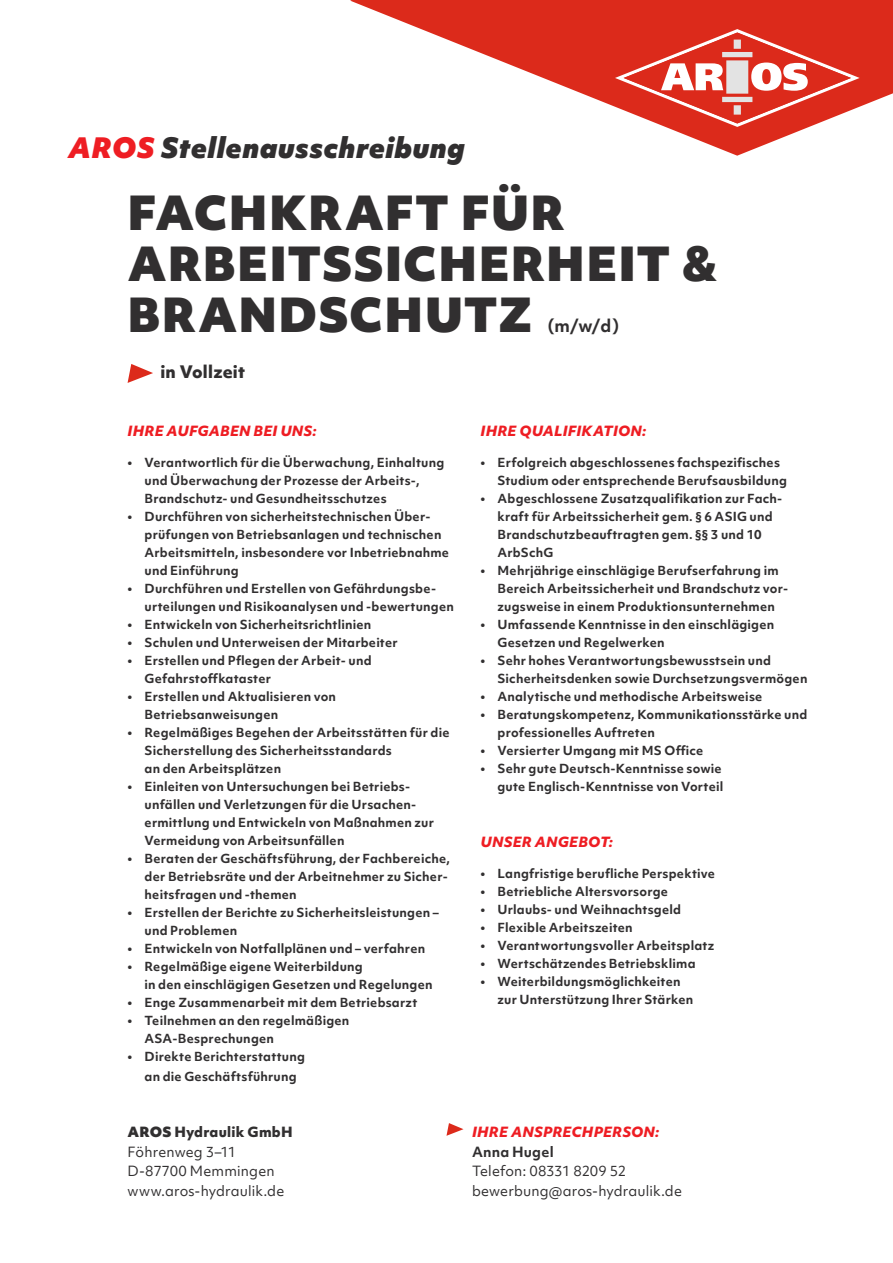
<style>
.page{position:relative;width:893px;height:1263px;background:#fff}
.page>*{position:absolute;margin:0;border:0;box-sizing:border-box;transform-origin:0 0}
.t1{font:900 45px/51px "Objektiv Mk 1";letter-spacing:.025em;color:#312f30}
.t2{font:italic 900 27px "Objektiv Mk 1";letter-spacing:.015em;color:#312f30}
.t3{font:800 16.5px "Objektiv Mk 1";letter-spacing:.015em;color:#312f30}
.t4{font:700 16.5px "Objektiv Mk 1";color:#312f30}
.t5{font:13.5px/19.5px "Objektiv Mk 1";letter-spacing:.01em;color:#312f30}
.t6{font:italic 800 13.5px "Objektiv Mk 1";letter-spacing:.01em;color:#ee1d23}
.t7{font:800 13.5px "Objektiv Mk 1";letter-spacing:.02em;color:#312f30}
.t8{font:700 13.5px "Objektiv Mk 1";letter-spacing:.015em;color:#312f30}
.t9{font:700 12px/18px "Objektiv Mk 1";letter-spacing:.02em;color:#312f30}
.s1{color:#ee1d23}
.s2{font-size:13.5px}
.s3{font-weight:900}
</style>
<div class="page">
<svg style="left:128px;top:364px;width:25px;height:19px"></svg>
<svg style="left:446px;top:1123px;width:17px;height:13px"></svg>
<svg style="left:350px;top:0;width:543px;height:156px"></svg>
<svg style="left:615px;top:29px;width:245px;height:98px"></svg>
<p class="t2" style="left:68px;top:128px;width:398px"><span class="s1">AROS</span> Stellenausschreibung</p>
<p class="t1" style="left:128px;top:186px;width:439px">FACHKRAFT FÜR</p>
<p class="t1" style="left:128px;top:237px;width:591px">ARBEITSSICHERHEIT &amp;<br>BRANDSCHUTZ</p>
<p class="t4" style="left:547px;top:314px;width:74px">(m/w/d)</p>
<p class="t3" style="left:160px;top:359px;width:86px">in Vollzeit</p>
<p class="t6" style="left:128px;top:421px;width:191px">IHRE AUFGABEN BEI UNS:</p>
<p class="t9" style="left:145px;top:453px;width:301px;text-indent:-17px"><span class="s2">•</span> Verantwortlich für die Überwachung, Einhaltung und Überwachung der Prozesse der Arbeits-,<br>Brandschutz- und Gesundheitsschutzes</p>
<p class="t9" style="left:145px;top:507px;width:306px;text-indent:-17px"><span class="s2">•</span> Durchführen von sicherheitstechnischen Über&shy;prüfungen von Betriebsanlagen und technischen Arbeitsmitteln, insbesondere vor Inbetriebnahme und Einführung</p>
<p class="t9" style="left:145px;top:579px;width:311px;text-indent:-17px"><span class="s2">•</span> Durchführen und Erstellen von Gefährdungsbe&shy;urteilungen und Risikoanalysen und -bewertungen</p>
<p class="t9" style="left:128px;top:615px;width:245px"><span class="s2">•</span> Entwickeln von Sicherheitsrichtlinien</p>
<p class="t9" style="left:128px;top:633px;width:272px"><span class="s2">•</span> Schulen und Unterweisen der Mitarbeiter</p>
<p class="t9" style="left:145px;top:651px;width:229px;text-indent:-17px"><span class="s2">•</span> Erstellen und Pflegen der Arbeit- und<br>Gefahrstoffkataster</p>
<p class="t9" style="left:145px;top:687px;width:193px;text-indent:-17px"><span class="s2">•</span> Erstellen und Aktualisieren von<br>Betriebsanweisungen</p>
<p class="t9" style="left:145px;top:723px;width:307px;text-indent:-17px"><span class="s2">•</span> Regelmäßiges Begehen der Arbeitsstätten für die<br>Sicherstellung des Sicherheitsstandards<br>an den Arbeitsplätzen</p>
<p class="t9" style="left:145px;top:777px;width:291px;text-indent:-17px"><span class="s2">•</span> Einleiten von Untersuchungen bei Betriebs&shy;unfällen und Verletzungen für die Ursachen&shy;ermittlung und Entwickeln von Maßnahmen zur Vermeidung von Arbeitsunfällen</p>
<p class="t9" style="left:145px;top:849px;width:307px;text-indent:-17px"><span class="s2">•</span> Beraten der Geschäftsführung, der Fachbereiche, der Betriebsräte und der Arbeitnehmer zu Sicher&shy;heitsfragen und -themen</p>
<p class="t9" style="left:145px;top:903px;width:296px;text-indent:-17px"><span class="s2">•</span> Erstellen der Berichte zu Sicherheitsleistungen – und Problemen</p>
<p class="t9" style="left:128px;top:939px;width:299px"><span class="s2">•</span> Entwickeln von Notfallplänen und – verfahren</p>
<p class="t9" style="left:145px;top:957px;width:290px;text-indent:-17px"><span class="s2">•</span> Regelmäßige eigene Weiterbildung<br>in den einschlägigen Gesetzen und Regelungen</p>
<p class="t9" style="left:128px;top:993px;width:291px"><span class="s2">•</span> Enge Zusammenarbeit mit dem Betriebsarzt</p>
<p class="t9" style="left:145px;top:1011px;width:206px;text-indent:-17px"><span class="s2">•</span> Teilnehmen an den regelmäßigen<br>ASA-Besprechungen</p>
<p class="t9" style="left:145px;top:1046px;width:162px;line-height:19.5px;text-indent:-17px"><span class="s2">•</span> Direkte Berichterstattung an die Geschäftsführung</p>
<p class="t7" style="left:128px;top:1122px;width:167px"><span class="s3">AROS</span> Hydraulik GmbH</p>
<p class="t5" style="left:128px;top:1142px;width:110px">Föhrenweg 3–11</p>
<p class="t5" style="left:128px;top:1161px;width:149px">D-87700 Memmingen</p>
<p class="t5" style="left:128px;top:1181px;width:158px">www.aros-hydraulik.de</p>
<p class="t6" style="left:480px;top:421px;width:167px">IHRE QUALIFIKATION:</p>
<p class="t9" style="left:497px;top:453px;width:291px;text-indent:-17px"><span class="s2">•</span> Erfolgreich abgeschlossenes fachspezifisches<br>Studium oder entsprechende Berufsausbildung</p>
<p class="t9" style="left:497px;top:489px;width:286px;text-indent:-17px"><span class="s2">•</span> Abgeschlossene Zusatzqualifikation zur Fach&shy;kraft für Arbeitssicherheit gem. § 6 ASIG und Brandschutzbeauftragten gem. §§ 3 und 10<br>ArbSchG</p>
<p class="t9" style="left:497px;top:561px;width:292px;text-indent:-17px"><span class="s2">•</span> Mehrjährige einschlägige Berufserfahrung im<br>Bereich Arbeitssicherheit und Brandschutz vor&shy;zugsweise in einem Produktionsunternehmen</p>
<p class="t9" style="left:497px;top:615px;width:278px;text-indent:-17px"><span class="s2">•</span> Umfassende Kenntnisse in den einschlägigen<br>Gesetzen und Regelwerken</p>
<p class="t9" style="left:497px;top:651px;width:311px;text-indent:-17px"><span class="s2">•</span> Sehr hohes Verantwortungsbewusstsein und<br>Sicherheitsdenken sowie Durchsetzungsvermögen</p>
<p class="t9" style="left:480px;top:687px;width:283px"><span class="s2">•</span> Analytische und methodische Arbeitsweise</p>
<p class="t9" style="left:497px;top:705px;width:311px;text-indent:-17px"><span class="s2">•</span> Beratungskompetenz, Kommunikationsstärke und professionelles Auftreten</p>
<p class="t9" style="left:480px;top:741px;width:224px"><span class="s2">•</span> Versierter Umgang mit MS Office</p>
<p class="t9" style="left:480px;top:759px;width:244px;text-align:right"><span class="s2">•</span> Sehr gute Deutsch-Kenntnisse sowie gute Englisch-Kenntnisse von Vorteil</p>
<p class="t6" style="left:480px;top:832px;width:134px">UNSER ANGEBOT:</p>
<p class="t9" style="left:480px;top:864px;width:236px"><span class="s2">•</span> Langfristige berufliche Perspektive</p>
<p class="t9" style="left:480px;top:882px;width:189px"><span class="s2">•</span> Betriebliche Altersvorsorge</p>
<p class="t9" style="left:480px;top:900px;width:202px"><span class="s2">•</span> Urlaubs- und Weihnachtsgeld</p>
<p class="t9" style="left:480px;top:918px;width:154px"><span class="s2">•</span> Flexible Arbeitszeiten</p>
<p class="t9" style="left:480px;top:936px;width:235px"><span class="s2">•</span> Verantwortungsvoller Arbeitsplatz</p>
<p class="t9" style="left:480px;top:954px;width:217px"><span class="s2">•</span> Wertschätzendes Betriebsklima</p>
<p class="t9" style="left:497px;top:972px;width:197px;text-indent:-17px"><span class="s2">•</span> Weiterbildungsmöglichkeiten zur Unterstützung Ihrer Stärken</p>
<p class="t6" style="left:472px;top:1122px;width:189px">IHRE ANSPRECHPERSON:</p>
<p class="t8" style="left:472px;top:1142px;width:83px">Anna Hugel</p>
<p class="t5" style="left:472px;top:1161px;width:212px">Telefon: 08331 8209 52 bewerbung@aros-hydraulik.de</p>
</div>
